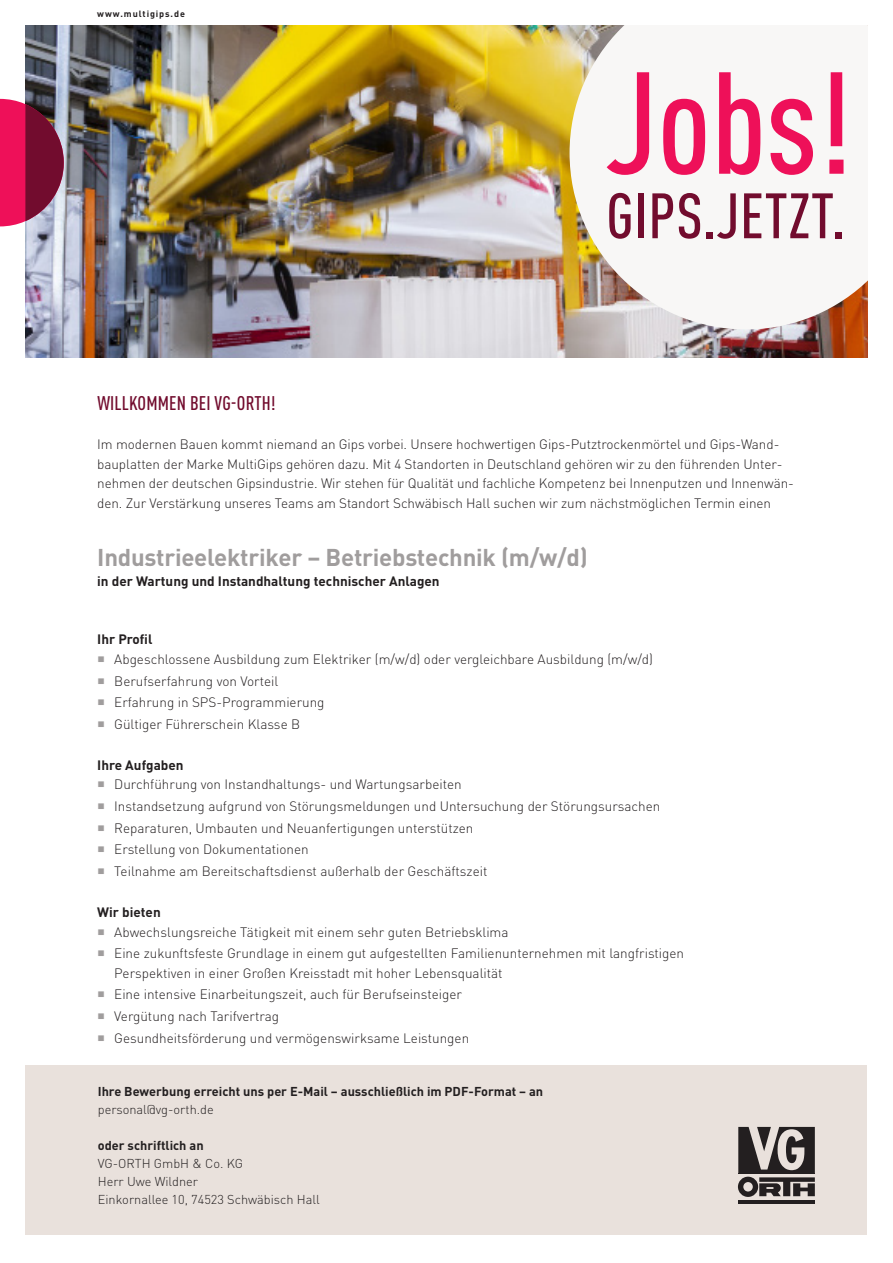
<style>
.page{position:relative;width:893px;height:1263px;background:#fff}
.page>*{position:absolute;margin:0;border:0;box-sizing:border-box;transform-origin:0 0}
.t1{font:500 condensed 142.5px "DIN Pro";color:#ee1059}
.t2{font:500 condensed 63px "DIN Pro";letter-spacing:.01em;color:#720c2e}
.t3{font:700 24px "DINOT";letter-spacing:-.01em;color:#a09d9d}
.t4{font:500 condensed 19.5px "DIN Pro";letter-spacing:.01em;color:#720c2e}
.t5{font:300 13.5px/21.6px "DINOT";color:#231f20}
.t6{font:700 13.5px "DINOT";color:#231f20}
.t7{font:300 12.75px/18px "DIN Pro";color:#231f20}
.t8{font:700 12.75px "DIN Pro";color:#231f20}
.t9{font:700 9px "DIN Pro";letter-spacing:.1em;color:#231f20}
</style>
<div class="page">
<div style="left:26px;top:1065px;width:841px;height:170px;background:#e9e1dc"></div>
<svg style="left:738px;top:1200px;width:77px;height:3px"></svg>
<svg style="left:738px;top:1127px;width:77px;height:70px"></svg>
<hr style="left:738px;top:1173px;width:77px;height:1px;background:#231f20">
<img style="left:26px;top:26px;width:841px;height:331px">
<svg style="left:0;top:99px;width:64px;height:127px;background:#ad2d5a"></svg>
<svg style="left:570px;top:26px;width:297px;height:303px;fill:#f8f7f6"></svg>
<p class="t9" style="left:97px;top:8px;width:89px">www.multigips.de</p>
<h1 class="t1" style="left:606px;top:22px;width:247px">JOBS!</h1>
<h2 class="t2" style="left:606px;top:171px;width:240px">GIPS.JETZT.</h2>
<h3 class="t4" style="left:97px;top:390px;width:180px">WILLKOMMEN BEI VG-ORTH!</h3>
<p class="t5" style="left:97px;top:434px;width:698px;line-height:19.5px">Im modernen Bauen kommt niemand an Gips vorbei. Unsere hochwertigen Gips-Putztrockenmörtel und Gips-Wand&shy;bauplatten der Marke MultiGips gehören dazu. Mit 4 Standorten in Deutschland gehören wir zu den führenden Unter&shy;nehmen der deutschen Gipsindustrie. Wir stehen für Qualität und fachliche Kompetenz bei Innenputzen und Innenwän&shy;den. Zur Verstärkung unseres Teams am Standort Schwäbisch Hall suchen wir zum nächstmöglichen Termin einen</p>
<h3 class="t3" style="left:97px;top:541px;width:492px">Industrieelektriker – Betriebstechnik (m/w/d)</h3>
<p class="t6" style="left:97px;top:572px;width:344px">in der Wartung und Instandhaltung technischer Anlagen</p>
<p class="t6" style="left:97px;top:630px;width:57px">Ihr Profil</p>
<p class="t5" style="left:114px;top:648px;width:540px">Abgeschlossene Ausbildung zum Elektriker (m/w/d) oder vergleichbare Ausbildung (m/w/d)<br>Berufserfahrung von Vorteil<br>Erfahrung in SPS-Programmierung<br>Gültiger Führerschein Klasse B</p>
<p class="t6" style="left:97px;top:756px;width:88px">Ihre Aufgaben</p>
<p class="t5" style="left:114px;top:773px;width:548px">Durchführung von Instandhaltungs- und Wartungsarbeiten<br>Instandsetzung aufgrund von Störungsmeldungen und Untersuchung der Störungsursachen Reparaturen, Umbauten und Neuanfertigungen unterstützen<br>Erstellung von Dokumentationen<br>Teilnahme am Bereitschaftsdienst außerhalb der Geschäftszeit</p>
<p class="t6" style="left:97px;top:903px;width:65px">Wir bieten</p>
<p class="t5" style="left:114px;top:920px;width:571px">Abwechslungsreiche Tätigkeit mit einem sehr guten Betriebsklima<br>Eine zukunftsfeste Grundlage in einem gut aufgestellten Familienunternehmen mit langfristigen</p>
<p class="t5" style="left:114px;top:961px;width:390px">Perspektiven in einer Großen Kreisstadt mit hoher Lebensqualität Eine intensive Einarbeitungszeit, auch für Berufseinsteiger Vergütung nach Tarifvertrag<br>Gesundheitsförderung und vermögenswirksame Leistungen</p>
<p class="t8" style="left:98px;top:1083px;width:447px">Ihre Bewerbung erreicht uns per E-Mail – ausschließlich im PDF-Format – an</p>
<p class="t7" style="left:98px;top:1100px;width:117px">personal@vg-orth.de</p>
<p class="t8" style="left:98px;top:1137px;width:107px">oder schriftlich an</p>
<p class="t7" style="left:98px;top:1154px;width:224px">VG-ORTH GmbH &amp; Co. KG<br>Herr Uwe Wildner<br>Einkornallee 10, 74523 Schwäbisch Hall</p>
</div>
